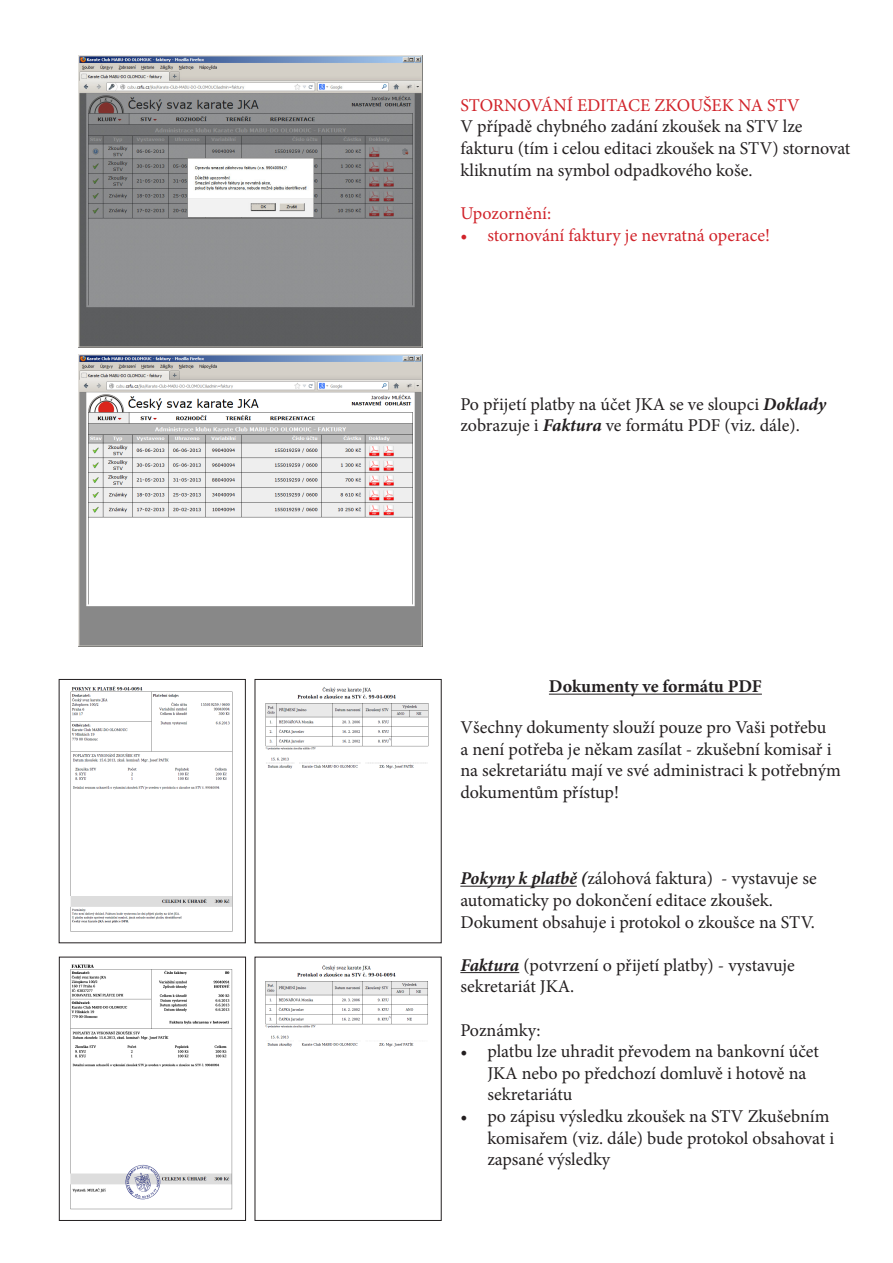
<style>
.page{position:relative;width:893px;height:1263px;background:#fff}
.page>*{position:absolute;margin:0;border:0;box-sizing:border-box;transform-origin:0 0}
.t1{font:18px/21.6px "Minion Pro";color:#231f20}
.t2{font:18px "Minion Pro";color:#d1232a}
.t3{font:700 18px "Minion Pro";letter-spacing:-.005em;color:#231f20}
.s1{font-weight:700;font-style:italic}
</style>
<div class="page">
<img style="left:78px;top:56px;width:344px;height:292px">
<img style="left:78px;top:355px;width:344px;height:292px">
<img style="left:70px;top:686px;width:163px;height:246px">
<div style="left:59px;top:679px;width:187px;height:264px;border:1px solid #231f20"></div>
<img style="left:265px;top:687px;width:164px;height:82px">
<img style="left:70px;top:964px;width:163px;height:246px">
<div style="left:59px;top:957px;width:187px;height:264px;border:1px solid #231f20"></div>
<hr style="left:460px;top:886px;width:117px;height:1px;background:#231f20">
<hr style="left:460px;top:972px;width:59px;height:1px;background:#231f20">
<hr style="left:549px;top:694px;width:213px;height:1px;background:#231f20">
<img style="left:265px;top:965px;width:163px;height:82px">
<p class="t2" style="left:460px;top:93px;width:341px">STORNOVÁNÍ EDITACE ZKOUŠEK NA STV</p>
<p class="t1" style="left:460px;top:116px;width:392px">V případě chybného zadání zkoušek na STV lze fakturu (tím i celou editaci zkoušek na STV) stornovat kliknutím na symbol odpadkového koše.</p>
<p class="t2" style="left:460px;top:201px;width:92px">Upozornění:</p>
<p class="t2" style="left:460px;top:223px;width:311px">• stornování faktury je nevratná operace!</p>
<p class="t1" style="left:460px;top:393px;width:367px">Po přijetí platby na účet JKA se ve sloupci <span class="s1">Doklady </span>zobrazuje i <span class="s1">Faktura</span> ve formátu PDF (viz. dále).</p>
<p class="t3" style="left:549px;top:674px;width:214px">Dokumenty ve formátu PDF</p>
<p class="t1" style="left:460px;top:717px;width:382px">Všechny dokumenty slouží pouze pro Vaši potřebu<br>a není potřeba je někam zasílat - zkušební komisař i na sekretariátu mají ve své administraci k potřebným dokumentům přístup!</p>
<p class="t1" style="left:460px;top:868px;width:358px"><span class="s1">Pokyny k platbě (</span>zálohová faktura) - vystavuje se automaticky po dokončení editace zkoušek.</p>
<p class="t1" style="left:460px;top:911px;width:356px">Dokument obsahuje i protokol o zkoušce na STV.</p>
<p class="t1" style="left:460px;top:954px;width:336px"><span class="s1">Faktura</span> (potvrzení o přijetí platby) - vystavuje sekretariát JKA.</p>
<p class="t1" style="left:460px;top:1019px;width:82px">Poznámky:</p>
<p class="t1" style="left:487px;top:1041px;width:333px;text-indent:-27px">• platbu lze uhradit převodem na bankovní účet<br>JKA nebo po předchozí domluvě i hotově na sekretariátu</p>
<p class="t1" style="left:487px;top:1105px;width:348px;text-indent:-27px">• po zápisu výsledku zkoušek na STV Zkušebním komisařem (viz. dále) bude protokol obsahovat i zapsané výsledky</p>
</div>
